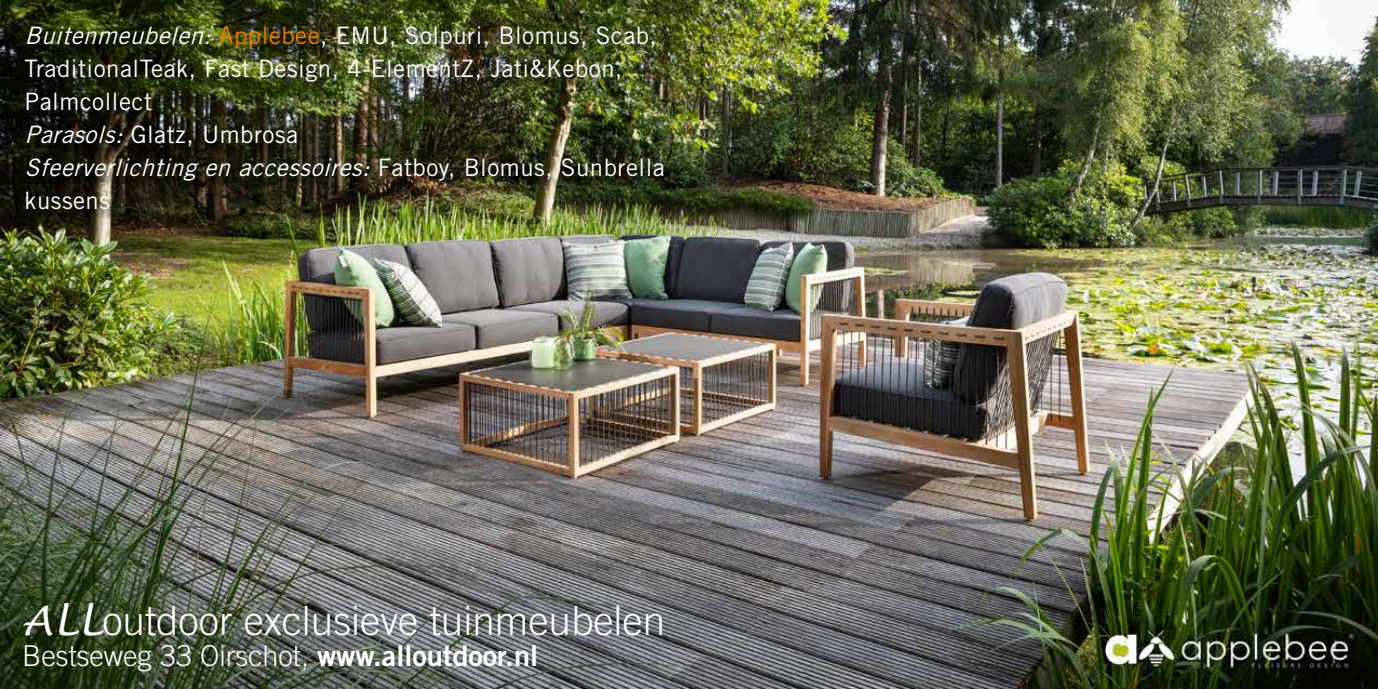
<style>
.page{position:relative;width:1378px;height:689px;background:#fff}
.page>*{position:absolute;margin:0;border:0;box-sizing:border-box;transform-origin:0 0}
.t1{font:300 40.35px "Trade Gothic LT Std";color:#fff}
.t2{font:300 28.8px "Trade Gothic LT Std";color:#fff}
.t3{font:24px/33px "Trade Gothic LT Std";letter-spacing:.02em;color:#fff}
.s1{font-style:italic}
.s2{color:#ef7d0b}
.s3{font-family:"Lucida Handwriting";font-weight:400;font-style:italic}
.s4{font-family:"Trade Gothic LT Std Bd 2";font-weight:400}
</style>
<div class="page">
<img style="left:0;top:0;width:676px;height:689px">
<div style="left:27px;top:28px;width:647px;height:191px;background:#000;opacity:.75"></div>
<img style="left:676px;top:0;width:702px;height:689px">
<p class="t3" style="left:25px;top:19px;width:642px"><span class="s1">Buitenmeubelen:</span><span class="s2">Applebee</span>, EMU, Solpuri, Blomus, Scab, TraditionalTeak, Fast Design, 4-ElementZ, Jati&amp;Kebon, Palmcollect<br><span class="s1">Parasols:</span>Glatz, Umbrosa<br><span class="s1">Sfeerverlichtingen accessoires:</span>F a t b o y , B l o m u s , S u n b r e l l a kussens</p>
<h1 class="t1" style="left:23px;top:597px;width:644px"><span class="s3">ALL</span>outdoor exclusieve tuinmeubelen</h1>
<p class="t2" style="left:23px;top:638px;width:517px">Bestseweg 33 Oirschot, <span class="s4">www.alloutdoor.nl</span></p>
</div>
